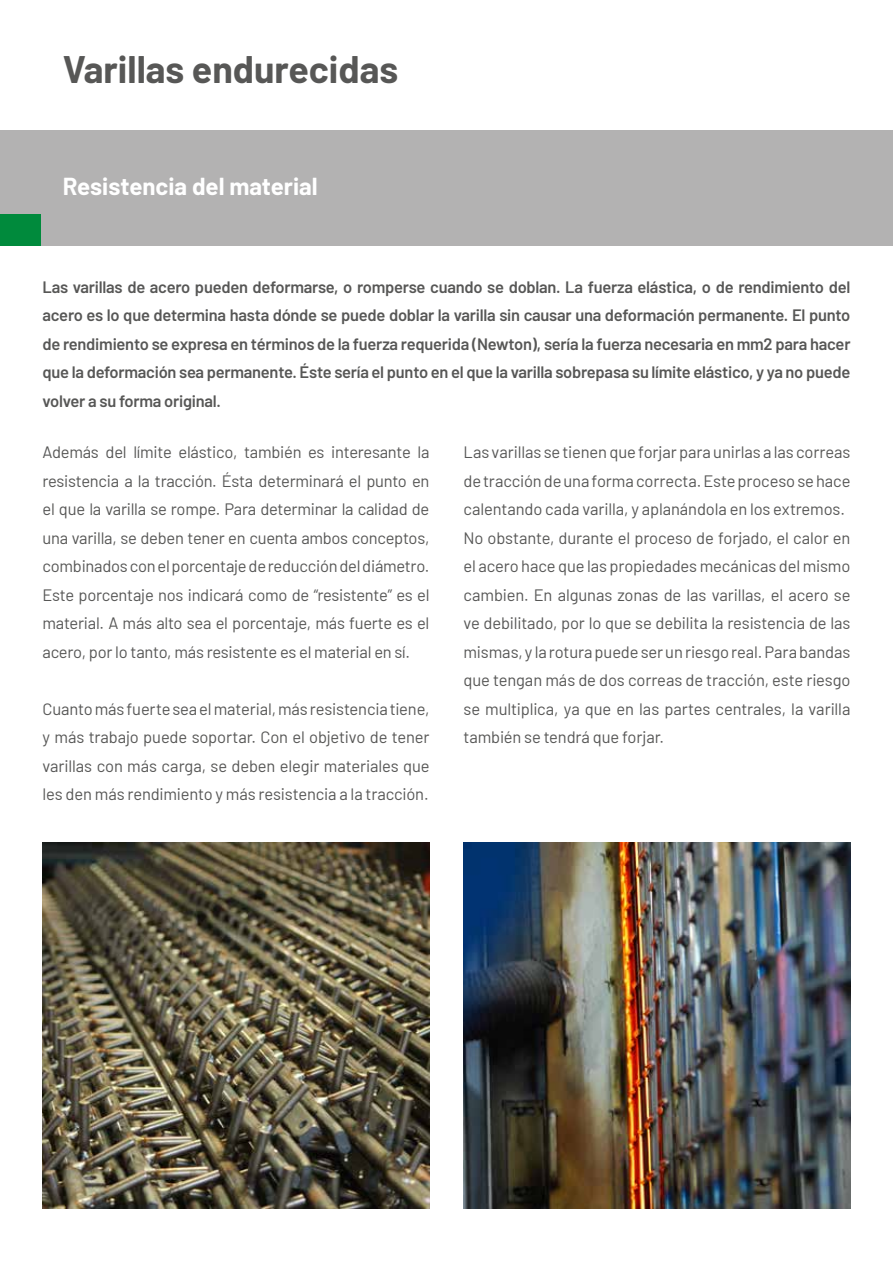
<style>
.page{position:relative;width:893px;height:1263px;background:#fff}
.page>*{position:absolute;margin:0;border:0;box-sizing:border-box;transform-origin:0 0}
.t1{font:700 37.5px "Barlow";color:#575756}
.t2{font:700 24px "Barlow";color:#fff}
.t3{font:16.5px/28.5px "Barlow";letter-spacing:-.01em;color:#575756;text-align:justify}
.t4{font:600 16.5px/28.5px "Barlow";letter-spacing:-.015em;color:#575756;text-align:justify}
</style>
<div class="page">
<div style="left:0;top:130px;width:893px;height:116px;background:#b3b2b2"></div>
<div style="left:0;top:214px;width:41px;height:32px;background:#008a3c"></div>
<img style="left:463px;top:842px;width:387px;height:367px">
<img style="left:43px;top:842px;width:386px;height:367px">
<h1 class="t1" style="left:63px;top:42px;width:337px">Varillas endurecidas</h1>
<h2 class="t2" style="left:63px;top:168px;width:256px">Resistencia del material</h2>
<p class="t4" style="left:43px;top:271px;width:809px">Las varillas de acero pueden deformarse, o romperse cuando se doblan. La fuerza elástica, o de rendimiento del acero es lo que determina hasta dónde se puede doblar la varilla sin causar una deformación permanente. El punto de rendimiento se expresa en términos de la fuerza requerida (Newton), sería la fuerza necesaria en mm2 para hacer que la deformación sea permanente. Éste sería el punto en el que la varilla sobrepasa su límite elástico, y ya no puede volver a su forma original.</p>
<p class="t3" style="left:43px;top:437px;width:388px">Además del límite elástico, también es interesante la resistencia a la tracción. Ésta determinará el punto en el que la varilla se rompe. Para determinar la calidad de una varilla, se deben tener en cuenta ambos conceptos, combinados con el porcentaje de reducción del diámetro.<br>Este porcentaje nos indicará como de “resistente” es el material. A más alto sea el porcentaje, más fuerte es el acero, por lo tanto, más resistente es el material en sí.</p>
<p class="t3" style="left:43px;top:693px;width:388px">Cuanto más fuerte sea el material, más resistencia tiene, y más trabajo puede soportar. Con el objetivo de tener varillas con más carga, se deben elegir materiales que les den más rendimiento y más resistencia a la tracción.</p>
<p class="t3" style="left:463px;top:437px;width:388px;text-align:left">Las varillas se tienen que forjar para unirlas a las correas de tracción de una forma correcta. Este proceso se hace calentando cada varilla, y aplanándola en los extremos.<br>No obstante, durante el proceso de forjado, el calor en el acero hace que las propiedades mecánicas del mismo cambien. En algunas zonas de las varillas, el acero se ve debilitado, por lo que se debilita la resistencia de las mismas, y la rotura puede ser un riesgo real. Para bandas que tengan más de dos correas de tracción, este riesgo se multiplica, ya que en las partes centrales, la varilla también se tendrá que forjar.</p>
</div>
